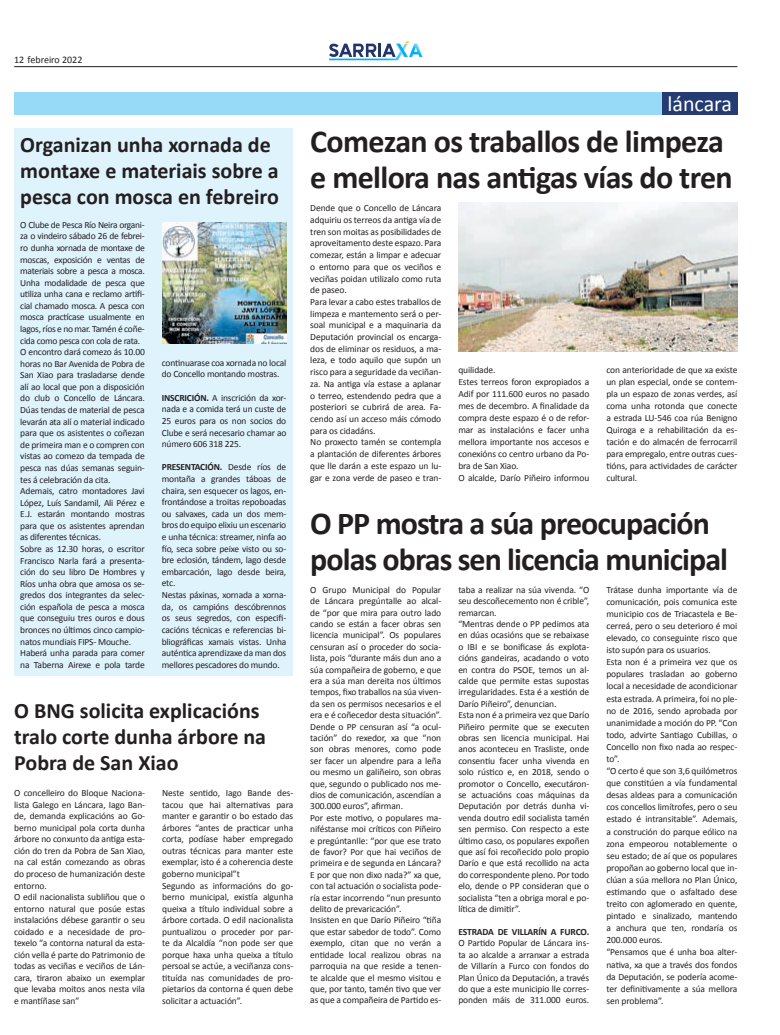
<style>
.page{position:relative;width:780px;height:1035px;background:#fff}
.page>*{position:absolute;margin:0;border:0;box-sizing:border-box;transform-origin:0 0}
.t1{font:700 32px/36px "Calibri";letter-spacing:-.03em;color:#231f20}
.t2{font:700 22px/26px "Calibri";color:#231f20}
.t3{font:22px "Calibri";color:#fff}
.t4{font:10px "Calibri";color:#231f20}
.t5{font:9.5px/11.4px "Calibri";letter-spacing:-.01em;color:#231f20}
.t6{font:700 9.5px "Calibri";letter-spacing:-.01em;color:#231f20}
.s1{font-weight:700}
</style>
<div class="page">
<hr style="left:14px;top:66px;width:723px;height:1px;background:#231f20">
<svg style="left:329px;top:41px;width:93px;height:19px"></svg>
<div style="left:15px;top:128px;width:278px;height:547px;background:#dff3fd"></div>
<div style="left:14px;top:92px;width:723px;height:22px;background:#97daf8"></div>
<div style="left:661px;top:92px;width:76px;height:22px;background:#253b73"></div>
<img style="left:458px;top:203px;width:279px;height:149px">
<img style="left:162px;top:223px;width:124px;height:121px">
<p class="t4" style="left:14px;top:54px;width:70px">12 febreiro 2022</p>
<h2 class="t2" style="left:20px;top:131px;width:260px">Organizan unha xornada de montaxe e materiais sobre a pesca con mosca en febreiro</h2>
<p class="t5" style="left:20px;top:218px;width:126px">O Clube de Pesca Río Neira organi&shy;za o vindeiro sábado 26 de febrei&shy;ro dunha xornada de montaxe de moscas, exposición e ventas de materiais sobre a pesca a mosca.<br>Unha modalidade de pesca que utiliza unha cana e reclamo artifi&shy;cial chamado mosca. A pesca con mosca practícase usualmente en lagos, ríos e no mar. Tamén é coñe&shy;cida como pesca con cola de rata.<br>O encontro dará comezo ás 10.00 horas no Bar Avenida de Pobra de<br>San Xiao para trasladarse dende alí ao local que pon a disposición do club o Concello de Láncara.<br>Dúas tendas de material de pesca levarán ata alí o material indicado para que os asistentes o coñezan de primeira man e o compren con vistas ao comezo da tempada de pesca nas dúas semanas seguin&shy;tes á celebración da cita.<br>Ademais, catro montadores Javi<br>López, Luís Sandamil, Ali Pérez e<br>E.J. estarán montando mostras para que os asistentes aprendan as diferentes técnicas.<br>Sobre as 12.30 horas, o escritor<br>Francisco Narla fará a presenta&shy;ción do seu libro De Hombres y<br>Ríos unha obra que amosa os se&shy;gredos dos integrantes da selec&shy;ción española de pesca a mosca que conseguiu tres ouros e dous bronces no últimos cinco campio&shy;natos mundiais FIPS- Mouche.<br>Haberá unha parada para comer na Taberna Airexe e pola tarde</p>
<p class="t5" style="left:162px;top:356px;width:126px">continuarase coa xornada no local do Concello montando mostras.</p>
<p class="t5" style="left:162px;top:391px;width:126px;text-align:justify"><span class="s1">INSCRICIÓN.</span> A inscrición da xor&shy;nada e a comida terá un custe de 25 euros para os non socios do Clube e será necesario chamar ao número 606 318 225.</p>
<p class="t5" style="left:162px;top:461px;width:126px"><span class="s1">PRESENTACIÓN.</span> Desde ríos de montaña a grandes táboas de chaira, sen esquecer os lagos, en&shy;frontándose a troitas repoboadas ou salvaxes, cada un dos mem&shy;bros do equipo elixiu un escenario e unha técnica: streamer, ninfa ao fío, seca sobre peixe visto ou so&shy;bre eclosión, tándem, lago desde embarcación, lago desde beira, etc.<br>Nestas páxinas, xornada a xorna&shy;da, os campións descóbrennos os seus segredos, con especifi&shy;cacións técnicas e referencias bi&shy;bliográficas xamais vistas. Unha auténtica aprendizaxe da man dos mellores pescadores do mundo.</p>
<h2 class="t2" style="left:14px;top:697px;width:253px">O BNG solicita explicacións tralo corte dunha árbore na<br>Pobra de San Xiao</h2>
<p class="t5" style="left:14px;top:787px;width:132px">O concelleiro do Bloque Naciona&shy;lista Galego en Láncara, Iago Ban&shy;de, demanda explicacións ao Go&shy;berno municipal pola corta dunha árbore no conxunto da antiga esta&shy;ción do tren da Pobra de San Xiao, na cal están comezando as obras do proceso de humanización deste entorno.<br>O edil nacionalista subliñou que o entorno natural que posúe estas instalacións débese garantir o seu coidado e a necesidade de pro&shy;texelo “a contorna natural da esta&shy;ción vella é parte do Patrimonio de todas as veciñas e veciños de Lán&shy;cara, tiraron abaixo un exemplar que levaba moitos anos nesta vila e mantíñase san”</p>
<p class="t5" style="left:162px;top:787px;width:132px">Neste sentido, Iago Bande des&shy;tacou que hai alternativas para manter e garantir o bo estado das árbores “antes de practicar unha corta, podíase haber empregado outras técnicas para manter este exemplar, isto é a coherencia deste goberno municipal”t<br>Segundo as informacións do go&shy;berno municipal, existía algunha queixa a título individual sobre a árbore cortada. O edil nacionalista puntualizou o proceder por par&shy;te da Alcaldía “non pode ser que porque haxa unha queixa a título persoal se actúe, a veciñanza cons&shy;tituída nas comunidades de pro&shy;pietarios da contorna é quen debe solicitar a actuación”.</p>
<h2 class="t3" style="left:667px;top:90px;width:66px">láncara</h2>
<h1 class="t1" style="left:310px;top:122px;width:424px">Comezan os traballos de limpeza e mellora nas antigas vías do tren</h1>
<p class="t5" style="left:310px;top:202px;width:132px;line-height:11.7px">Dende que o Concello de Láncara adquiriu os terreos da antiga vía de tren son moitas as posibilidades de aproveitamento deste espazo. Para comezar, están a limpar e adecuar o entorno para que os veciños e veciñas poidan utilizalo como ruta de paseo.<br>Para levar a cabo estes traballos de limpeza e mantemento será o per&shy;soal municipal e a maquinaria da<br>Deputación provincial os encarga&shy;dos de eliminar os residuos, a ma&shy;leza, e todo aquilo que supón un risco para a seguridade da veciñan&shy;za. Na antiga vía estase a aplanar o terreo, estendendo pedra que a posteriori se cubrirá de area. Fa&shy;cendo así un acceso máis cómodo para os cidadáns.<br>No proxecto tamén se contempla a plantación de diferentes árbores que lle darán a este espazo un lu&shy;gar e zona verde de paseo e tran-</p>
<p class="t5" style="left:458px;top:363px;width:132px;line-height:12px">quilidade.<br>Estes terreos foron expropiados a<br>Adif por 111.600 euros no pasado mes de decembro. A finalidade da compra deste espazo é o de refor&shy;mar as instalacións e facer unha mellora importante nos accesos e conexións co centro urbano da Po&shy;bra de San Xiao.<br>O alcalde, Darío Piñeiro informou</p>
<p class="t5" style="left:606px;top:363px;width:132px;line-height:12px;text-align:justify">con anterioridade de que xa existe un plan especial, onde se contem&shy;pla un espazo de zonas verdes, así coma unha rotonda que conecte a estrada LU-546 coa rúa Benigno Quiroga e a rehabilitación da es&shy;tación e do almacén de ferrocarril para empregalo, entre outras cues&shy;tións, para actividades de carácter cultural.</p>
<h1 class="t1" style="left:310px;top:504px;width:419px">O PP mostra a súa preocupación polas obras sen licencia municipal</h1>
<p class="t5" style="left:310px;top:583px;width:132px">O Grupo Municipal do Popular de Láncara pregúntalle ao alcal&shy;de “por que mira para outro lado cando se están a facer obras sen licencia municipal”. Os populares censuran así o proceder do socia&shy;lista, pois “durante máis dun ano a súa compañeira de goberno, e que era a súa man dereita nos últimos tempos, fixo traballos na súa viven&shy;da sen os permisos necesarios e el era e é coñecedor desta situación”.<br>Dende o PP censuran así “a ocul&shy;tación” do rexedor, xa que “non son obras menores, como pode ser facer un alpendre para a leña ou mesmo un galiñeiro, son obras que, segundo o publicado nos me&shy;dios de comunicación, ascendían a<br>300.000 euros”, afirman.<br>Por este motivo, o populares ma&shy;niféstanse moi críticos con Piñeiro e pregúntanlle: “por que ese trato de favor? Por que hai veciños de primeira e de segunda en Láncara?<br>E por que non dixo nada?” xa que, con tal actuación o socialista pode&shy;ría estar incorrendo “nun presunto delito de prevaricación”.<br>Insisten en que Darío Piñeiro “tiña que estar sabedor de todo”. Como exemplo, citan que no verán a entidade local realizou obras na parroquia na que reside a tenen&shy;te alcalde que el mesmo visitou e que, por tanto, tamén tivo que ver as que a compañeira de Partido es-</p>
<p class="t5" style="left:458px;top:583px;width:132px">taba a realizar na súa vivenda. “O seu descoñecemento non é crible”, remarcan.<br>“Mentras dende o PP pedimos ata en dúas ocasións que se rebaixase o IBI e se bonificase ás explota&shy;cións gandeiras, acadando o voto en contra do PSOE, temos un al&shy;calde que permite estas supostas irregularidades. Esta é a xestión de<br>Darío Piñeiro”, denuncian.<br>Esta non é a primeira vez que Darío<br>Piñeiro permite que se executen obras sen licencia municipal. Hai anos aconteceu en Trasliste, onde consentiu facer unha vivenda en solo rústico e, en 2018, sendo o promotor o Concello, executáron&shy;se actuacións coas máquinas da<br>Deputación por detrás dunha vi&shy;venda doutro edil socialista tamén sen permiso. Con respecto a este último caso, os populares expoñen que así foi recoñecido polo propio<br>Darío e que está recollido na acta do correspondente pleno. Por todo elo, dende o PP consideran que o socialista “ten a obriga moral e po&shy;lítica de dimitir”.</p>
<p class="t6" style="left:458px;top:926px;width:132px">ESTRADA DE VILLARÍN A FURCO.</p>
<p class="t5" style="left:458px;top:937px;width:132px;text-align:justify">O Partido Popular de Láncara ins&shy;ta ao alcalde a arranxar a estrada de Villarín a Furco con fondos do Plan Único da Deputación, a través do que a este municipio lle corres&shy;ponden máis de 311.000 euros.</p>
<p class="t5" style="left:606px;top:583px;width:132px;line-height:12.1px">Trátase dunha importante vía de comunicación, pois comunica este municipio cos de Triacastela e Be&shy;cerreá, pero o seu deterioro é moi elevado, co conseguinte risco que isto supón para os usuarios.<br>Esta non é a primeira vez que os populares trasladan ao goberno local a necesidade de acondicionar esta estrada. A primeira, foi no ple&shy;no de 2016, sendo aprobada por unanimidade a moción do PP. “Con todo, advirte Santiago Cubillas, o<br>Concello non fixo nada ao respec&shy;to”.<br>“O certo é que son 3,6 quilómetros que constitúen a vía fundamental desas aldeas para a comunicación cos concellos limítrofes, pero o seu estado é intransitable”. Ademais, a construción do parque eólico na zona empeorou notablemente o seu estado; de aí que os populares propoñan ao goberno local que in&shy;clúan a súa mellora no Plan Único, estimando que o asfaltado dese treito con aglomerado en quente, pintado e sinalizado, mantendo a anchura que ten, rondaría os<br>200.000 euros.<br>“Pensamos que é unha boa alter&shy;nativa, xa que a través dos fondos da Deputación, se podería acome&shy;ter definitivamente a súa mellora sen problema”.</p>
</div>
